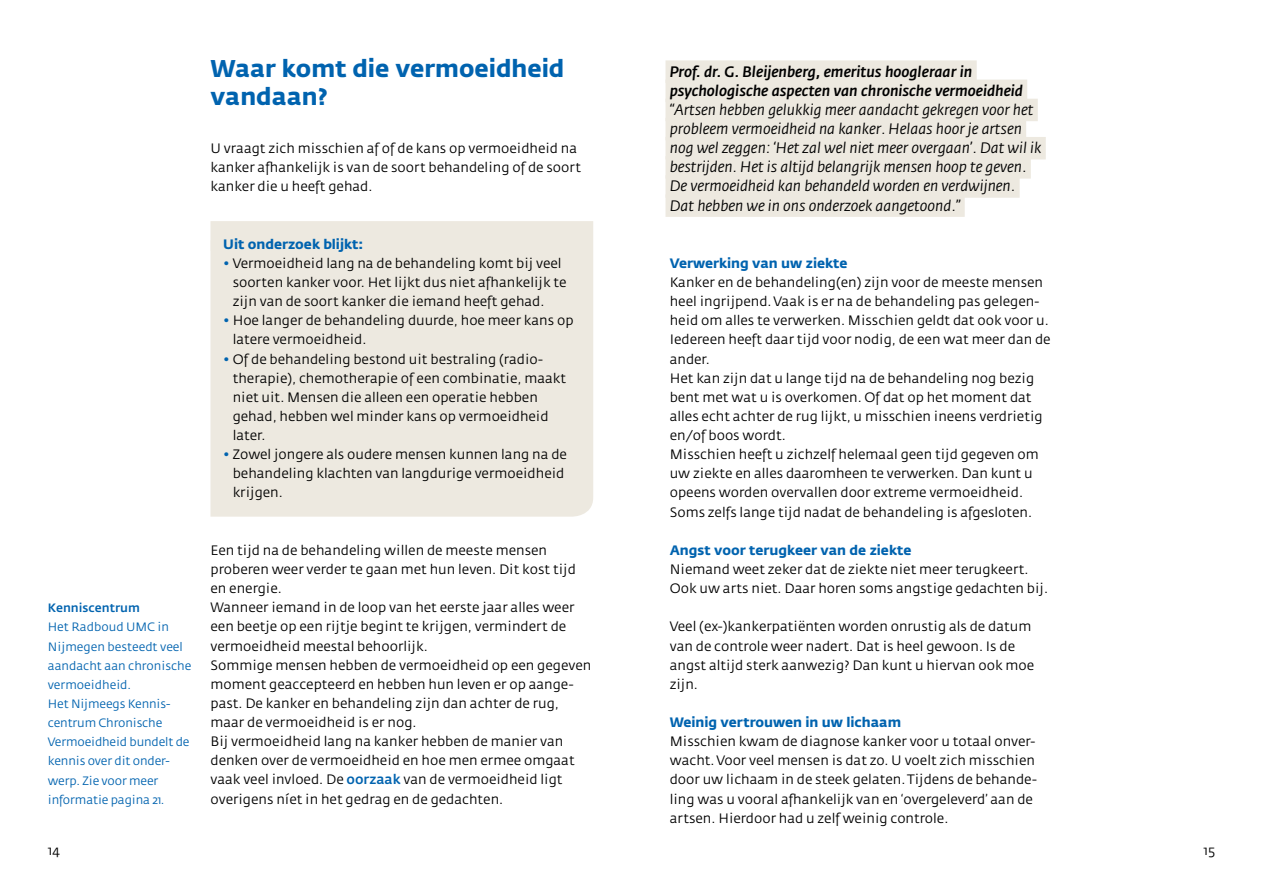
<style>
.page{position:relative;width:1263px;height:893px;background:#fff}
.page>*{position:absolute;margin:0;border:0;box-sizing:border-box;transform-origin:0 0}
.t1{font:700 24px/28.7px "KWF Fedra Sans";color:#0063af}
.t2{font:italic 15px/19.2px "KWF Fedra Sans";color:#000}
.t3{font:italic 500 15px/19.2px "KWF Fedra Sans";color:#000}
.t4{font:13.5px/19.2px "KWF Fedra Sans";color:#000}
.t5{font:700 13.5px "KWF Fedra Sans";color:#0063af}
.t6{font:12px/19.2px "KWF Fedra Sans";letter-spacing:-.01em;color:#0063af}
.t7{font:500 12px "KWF Fedra Sans";color:#0063af}
.s1{color:#0063af}
.s2{font-weight:500;color:#0063af}
</style>
<div class="page">
<div style="left:665px;top:60px;width:312px;height:23px;background:#ede9e0"></div>
<div style="left:665px;top:80px;width:362px;height:22px;background:#ede9e0"></div>
<div style="left:665px;top:99px;width:373px;height:22px;background:#ede9e0"></div>
<div style="left:665px;top:118px;width:361px;height:22px;background:#ede9e0"></div>
<div style="left:665px;top:137px;width:381px;height:22px;background:#ede9e0"></div>
<div style="left:665px;top:156px;width:366px;height:23px;background:#ede9e0"></div>
<div style="left:665px;top:175px;width:355px;height:23px;background:#ede9e0"></div>
<div style="left:665px;top:194px;width:300px;height:23px;background:#ede9e0"></div>
<div style="left:210px;top:221px;width:383px;height:296px;background:#ede9e0"></div>
<p class="t7" style="left:48px;top:601px;width:94px">Kenniscentrum</p>
<p class="t6" style="left:48px;top:618px;width:145px">Het Radboud UMC in<br>Nijmegen besteedt veel aandacht aan chronische vermoeidheid.<br>Het Nijmeegs Kennis&shy;centrum Chronische<br>Vermoeidheid bundelt de kennis over dit onder&shy;werp. Zie voor meer informatie pagina 21.</p>
<h1 class="t1" style="left:210px;top:54px;width:355px">Waar komt die vermoeidheid vandaan?</h1>
<p class="t4" style="left:210px;top:139px;width:372px">U vraagt zich misschien af of de kans op vermoeidheid na kanker afhankelijk is van de soort behandeling of de soort kanker die u heeft gehad.</p>
<p class="t5" style="left:223px;top:236px;width:142px">Uit onderzoek blijkt:</p>
<p class="t4" style="left:233px;top:254px;width:335px;text-indent:-9px"><span class="s1">•</span> Vermoeidheid lang na de behandeling komt bij veel soorten kanker voor. Het lijkt dus niet afhankelijk te zijn van de soort kanker die iemand heeft gehad.</p>
<p class="t4" style="left:233px;top:311px;width:342px;text-indent:-9px"><span class="s1">•</span> Hoe langer de behandeling duurde, hoe meer kans op latere vermoeidheid.</p>
<p class="t4" style="left:233px;top:350px;width:335px;text-indent:-9px"><span class="s1">•</span> Of de behandeling bestond uit bestraling (radio&shy;therapie), chemotherapie of een combinatie, maakt niet uit. Mensen die alleen een operatie hebben gehad, hebben wel minder kans op vermoeidheid later.</p>
<p class="t4" style="left:233px;top:445px;width:336px;text-indent:-9px"><span class="s1">•</span> Zowel jongere als oudere mensen kunnen lang na de behandeling klachten van langdurige vermoeidheid krijgen.</p>
<p class="t4" style="left:210px;top:541px;width:382px">Een tijd na de behandeling willen de meeste mensen proberen weer verder te gaan met hun leven. Dit kost tijd en energie.<br>Wanneer iemand in de loop van het eerste jaar alles weer een beetje op een rijtje begint te krijgen, vermindert de vermoeidheid meestal behoorlijk.<br>Sommige mensen hebben de vermoeidheid op een gegeven moment geaccepteerd en hebben hun leven er op aange&shy;past. De kanker en behandeling zijn dan achter de rug, maar de vermoeidheid is er nog.<br>Bij vermoeidheid lang na kanker hebben de manier van denken over de vermoeidheid en hoe men ermee omgaat vaak veel invloed. De <span class="s2">oorzaak</span> van de vermoeidheid ligt overigens níet in het gedrag en de gedachten.</p>
<p class="t3" style="left:670px;top:62px;width:355px">Prof. dr. G. Bleijenberg, emeritus hoogleraar in psychologische aspecten van chronische vermoeidheid</p>
<p class="t2" style="left:670px;top:100px;width:373px">“Artsen hebben gelukkig meer aandacht gekregen voor het probleem vermoeidheid na kanker. Helaas hoor je artsen nog wel zeggen: ‘Het zal wel niet meer overgaan’. Dat wil ik bestrijden. Het is altijd belangrijk mensen hoop te geven.<br>De vermoeidheid kan behandeld worden en verdwijnen.<br>Dat hebben we in ons onderzoek aangetoond.”</p>
<p class="t5" style="left:670px;top:255px;width:179px">Verwerking van uw ziekte</p>
<p class="t4" style="left:670px;top:273px;width:382px">Kanker en de behandeling(en) zijn voor de meeste mensen heel ingrijpend. Vaak is er na de behandeling pas gelegen&shy;heid om alles te verwerken. Misschien geldt dat ook voor u.<br>Iedereen heeft daar tijd voor nodig, de een wat meer dan de ander.<br>Het kan zijn dat u lange tijd na de behandeling nog bezig bent met wat u is overkomen. Of dat op het moment dat alles echt achter de rug lijkt, u misschien ineens verdrietig en/of boos wordt.<br>Misschien heeft u zichzelf helemaal geen tijd gegeven om uw ziekte en alles daaromheen te verwerken. Dan kunt u opeens worden overvallen door extreme vermoeidheid.<br>Soms zelfs lange tijd nadat de behandeling is afgesloten.</p>
<p class="t5" style="left:670px;top:542px;width:243px">Angst voor terugkeer van de ziekte</p>
<p class="t4" style="left:670px;top:560px;width:380px">Niemand weet zeker dat de ziekte niet meer terugkeert.<br>Ook uw arts niet. Daar horen soms angstige gedachten bij.</p>
<p class="t4" style="left:670px;top:617px;width:366px">Veel (ex-)kankerpatiënten worden onrustig als de datum van de controle weer nadert. Dat is heel gewoon. Is de angst altijd sterk aanwezig? Dan kunt u hiervan ook moe zijn.</p>
<p class="t5" style="left:670px;top:714px;width:233px">Weinig vertrouwen in uw lichaam</p>
<p class="t4" style="left:670px;top:732px;width:369px">Misschien kwam de diagnose kanker voor u totaal onver&shy;wacht. Voor veel mensen is dat zo. U voelt zich misschien door uw lichaam in de steek gelaten. Tijdens de behande&shy;ling was u vooral afhankelijk van en ‘overgeleverd’ aan de artsen. Hierdoor had u zelf weinig controle.</p>
<p class="t4" style="left:48px;top:841px;width:14px">14</p>
<p class="t4" style="left:1203px;top:841px;width:13px">15</p>
</div>
